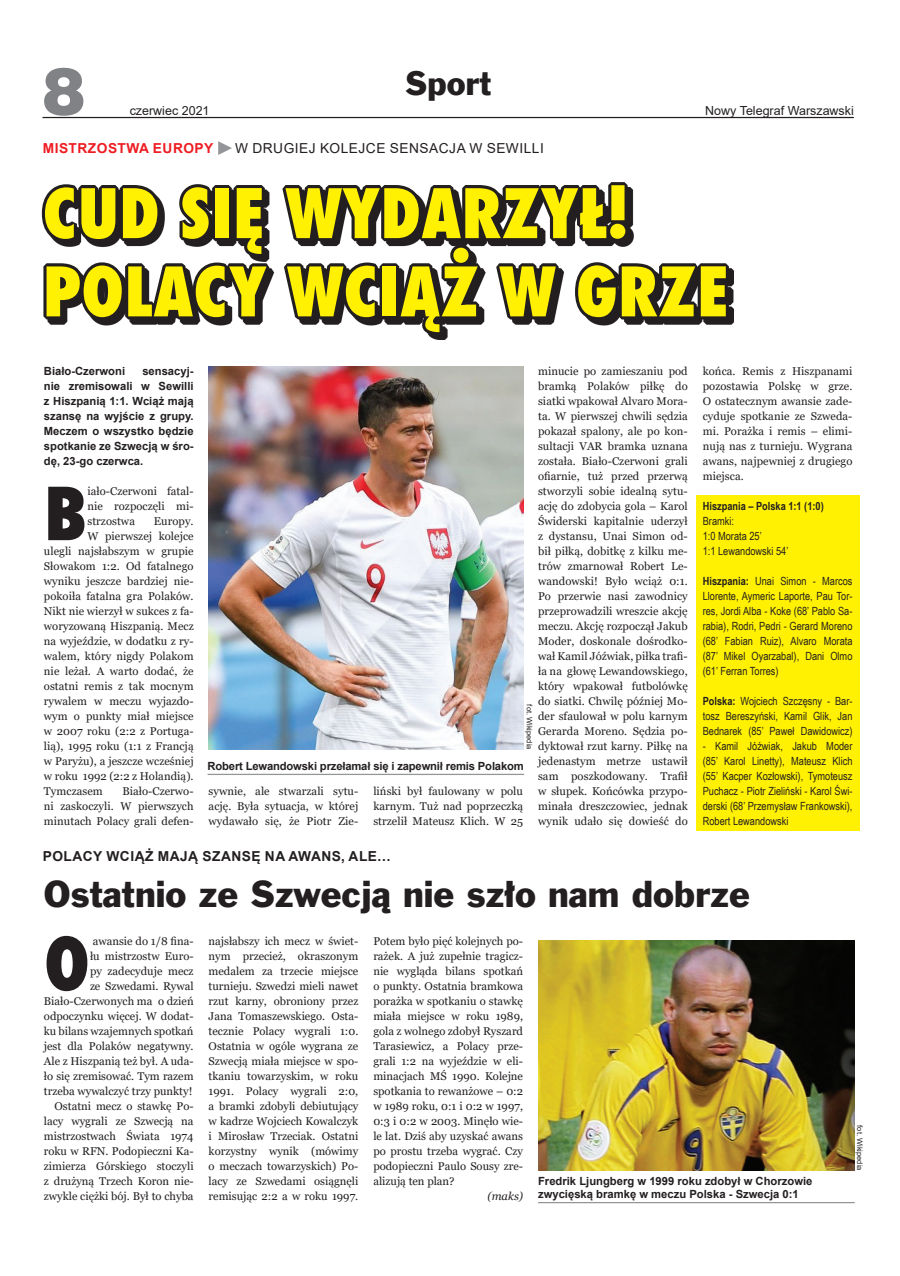
<style>
.page{position:relative;width:900px;height:1276px;background:#fff}
.page>*{position:absolute;margin:0;border:0;box-sizing:border-box;transform-origin:0 0}
.t1{font:800 70.88px "Fujiyama";color:#231f20}
.t2{font:800 66.12px/78.2px "Fujiyama";color:#fff101}
.t3{font:65px "Swis 721 Blk EU";color:#808285}
.t4{font:34.25px "Frank Goth EU";color:#231f20}
.t5{font:31px "Frank Goth EU";color:#231f20}
.t6{font:13.75px "Arial";letter-spacing:.035em;color:#231f20}
.t7{font:700 13.75px "Arial";letter-spacing:.035em;color:#231f20}
.t8{font:700 13.75px "Arial";color:#ee1d23}
.t9{font:12.5px "Arial";color:#231f20}
.t10{font:11.25px/15px "Georgia";letter-spacing:.005em;color:#231f20;text-align:justify}
.t11{font:11.25px/15px "Arial Narrow";color:#231f20;text-align:justify}
.t12{font:700 11.25px/15px "Arial";color:#231f20;text-align:justify}
.t13{font:700 11.25px "Arial Narrow";color:#231f20}
.t14{font:italic 11.25px "Georgia";color:#231f20}
.t15{font:7.5px "Arial";color:#231f20}
.s1{font-weight:700;color:#ee1d23}
.s2{font-family:"Impact";color:#939598}
.s3{font-weight:700}
</style>
<div class="page">
<hr style="left:43px;top:117px;width:811px;height:1px;background:#231f20">
<div style="left:696px;top:495px;width:164px;height:336px;background:#fff101"></div>
<svg style="left:41px;top:141px;width:691px;height:199px"></svg>
<img style="left:209px;top:366px;width:314px;height:383px">
<hr style="left:208px;top:774px;width:316px;height:1px;background:#939598">
<hr style="left:538px;top:1202px;width:317px;height:1px;background:#939598">
<img style="left:538px;top:940px;width:317px;height:230px">
<h3 class="t3" style="left:43px;top:50px;width:44px">8</h3>
<h3 class="t5" style="left:405px;top:64px;width:88px">Sport</h3>
<p class="t9" style="left:130px;top:102px;width:81px">czerwiec 2021</p>
<p class="t9" style="left:705px;top:102px;width:150px">Nowy Telegraf Warszawski</p>
<p class="t8" style="left:43px;top:138px;width:22px">MISTRZOST</p>
<p class="t8" style="left:127px;top:138px;width:38px">WA EURO</p>
<p class="t6" style="left:195px;top:138px;width:351px"><span class="s1">PY</span> <span class="s2">►</span> W drugiej kolejce sensacja w Sewilli</p>
<h2 class="t2" style="left:43px;top:173px;width:587px">CUD SIĘ WYDARZYŁ!<br>POLACY</h2>
<h2 class="t2" style="left:287px;top:251px;width:444px">WC IĄŻ W GRZE</h2>
<p class="t10" style="left:538px;top:364px;width:151px">minucie po zamieszaniu pod bramką Polaków piłkę do siatki wpakował Alvaro Mora&shy;ta. W pierwszej chwili sędzia pokazał spalony, ale po kon&shy;sultacji VAR bramka uznana została. Biało-Czerwoni grali ofiarnie, tuż przed przerwą stworzyli sobie idealną sytu&shy;ację do zdobycia gola – Karol Świderski kapitalnie uderzył z dystansu, Unai Simon od&shy;bił piłką, dobitkę z kilku me&shy;trów zmarnował Robert Le&shy;wandowski! Było wciąż 0:1.<br>Po przerwie nasi zawodnicy przeprowadzili wreszcie akcję meczu. Akcję rozpoczął Jakub Moder, doskonale dośrodko&shy;wał Kamil Jóźwiak, piłka trafi&shy;ła na głowę Lewandowskiego, który wpakował futbolówkę do siatki. Chwilę później Mo&shy;der sfaulował w polu karnym Gerarda Moreno. Sędzia po&shy;dyktował rzut karny. Piłkę na jedenastym metrze ustawił sam poszkodowany. Trafił w słupek. Końcówka przypo&shy;minała dreszczowiec, jednak wynik udało się dowieść do</p>
<p class="t10" style="left:703px;top:364px;width:151px">końca. Remis z Hiszpanami pozostawia Polskę w grze.<br>O ostatecznym awansie zade&shy;cyduje spotkanie ze Szweda&shy;mi. Porażka i remis – elimi&shy;nują nas z turnieju. Wygrana awans, najpewniej z drugiego miejsca.</p>
<p class="t12" style="left:44px;top:363px;width:83px">Biało-Czerwoni</p>
<p class="t12" style="left:44px;top:363px;width:151px;text-indent:98px">sensacyj&shy;nie zremisowali w Sewilli z Hiszpanią 1:1. Wciąż mają szansę na wyjście z grupy.<br>Meczem o wszystko będzie spotkanie ze Szwecją w śro&shy;dę, 23-go czerwca.</p>
<h1 class="t1" style="left:44px;top:466px;width:45px">B</h1>
<p class="t10" style="left:87px;top:484px;width:108px">iało-Czerwoni fatal&shy;nie rozpoczęli mi&shy;strzostwa</p>
<p class="t13" style="left:703px;top:497px;width:123px">Hiszpania – Polska 1:1 (1:0)</p>
<p class="t11" style="left:703px;top:513px;width:87px;text-align:left">Bramki:<br>1:0 Morata 25’<br>1:1 Lewandowski 54’</p>
<p class="t11" style="left:703px;top:573px;width:151px"><span class="s3">Hiszpania:</span> Unai Simon - Marcos Llorente, Aymeric Laporte, Pau Tor&shy;res, Jordi Alba - Koke (68’ Pablo Sa&shy;rabia), Rodri, Pedri - Gerard Moreno (68’ Fabian Ruiz), Alvaro Morata (87’ Mikel Oyarzabal), Dani Olmo (61’ Ferran Torres)</p>
<p class="t11" style="left:703px;top:693px;width:151px"><span class="s3">Polska:</span> Wojciech Szczęsny - Bar&shy;tosz Bereszyński, Kamil Glik, Jan Bednarek (85’ Paweł Dawidowicz)</p>
<p class="t11" style="left:703px;top:738px;width:151px">- Kamil Jóźwiak, Jakub Moder (85’ Karol Linetty), Mateusz Klich (55’ Kacper Kozłowski), Tymoteusz Puchacz - Piotr Zieliński - Karol Świ&shy;derski (68’ Przemysław Frankowski), Robert Lewandowski</p>
<p class="t10" style="left:154px;top:514px;width:41px">Europy.</p>
<p class="t10" style="left:87px;top:529px;width:108px">W pierwszej kolejce</p>
<p class="t10" style="left:44px;top:544px;width:151px">ulegli najsłabszym w grupie</p>
<p class="t10" style="left:44px;top:559px;width:151px">Słowakom 1:2. Od fatalnego</p>
<p class="t10" style="left:44px;top:574px;width:151px">wyniku jeszcze bardziej nie-</p>
<p class="t10" style="left:44px;top:589px;width:151px">pokoiła fatalna gra Polaków.</p>
<p class="t10" style="left:44px;top:604px;width:151px">Nikt nie wierzył w sukces z fa-</p>
<p class="t10" style="left:44px;top:619px;width:151px">woryzowaną Hiszpanią. Mecz</p>
<p class="t10" style="left:44px;top:634px;width:151px">na wyjeździe, w dodatku z ry-</p>
<p class="t10" style="left:44px;top:649px;width:151px">walem, który nigdy Polakom</p>
<p class="t10" style="left:44px;top:664px;width:151px">nie leżał. A warto dodać, że</p>
<p class="t10" style="left:44px;top:679px;width:151px">ostatni remis z tak mocnym</p>
<p class="t10" style="left:44px;top:694px;width:151px">rywalem w meczu wyjazdo-</p>
<p class="t10" style="left:44px;top:709px;width:151px">wym o punkty miał miejsce</p>
<p class="t10" style="left:44px;top:724px;width:151px">w 2007 roku (2:2 z Portuga-</p>
<p class="t10" style="left:44px;top:739px;width:151px">lią), 1995 roku (1:1 z Francją</p>
<p class="t10" style="left:44px;top:754px;width:151px">w Paryżu), a jeszcze wcześniej</p>
<p class="t10" style="left:44px;top:769px;width:151px">w roku 1992 (2:2 z Holandią).</p>
<p class="t10" style="left:44px;top:784px;width:60px">Tymczasem</p>
<p class="t15" style="left:534px;top:704px;width:47px;rotate:90deg">fot. Wikipedia</p>
<p class="t12" style="left:208px;top:759px;width:318px">Robert Lewandowski przełamał się i zapewnił remis Polakom</p>
<p class="t10" style="left:44px;top:784px;width:151px;text-indent:78px">Biało-Czerwo&shy;ni zaskoczyli. W pierwszych minutach Polacy grali defen-</p>
<p class="t10" style="left:209px;top:784px;width:151px">sywnie, ale stwarzali sytu&shy;ację. Była sytuacja, w której wydawało się, że Piotr Zie-</p>
<p class="t10" style="left:373px;top:784px;width:151px">liński był faulowany w polu karnym. Tuż nad poprzeczką strzelił Mateusz Klich. W 25</p>
<p class="t7" style="left:43px;top:846px;width:350px">Polacy wciąż mają szansę na awans, ale…</p>
<h3 class="t4" style="left:44px;top:873px;width:708px">Ostatnio ze Szwecją nie szło nam dobrze</h3>
<h1 class="t1" style="left:44px;top:916px;width:48px">O</h1>
<p class="t10" style="left:44px;top:934px;width:151px;text-align:right">awansie do 1/8 fina-<br>łu mistrzostw Euro-<br>py zadecyduje mecz<br>ze Szwedami. Rywal<br>Biało-Czerwonych ma o dzień odpoczynku więcej. W dodat&shy;ku bilans wzajemnych spotkań jest dla Polaków negatywny.<br>Ale z Hiszpanią też był. A uda&shy;ło się zremisować. Tym razem trzeba wywalczyć trzy punkty!<br>Ostatni mecz o stawkę Po&shy;lacy wygrali ze Szwecją na mistrzostwach Świata 1974 roku w RFN. Podopieczni Ka&shy;zimierza Górskiego stoczyli z drużyną Trzech Koron nie&shy;zwykle ciężki bój. Był to chyba</p>
<p class="t10" style="left:209px;top:934px;width:151px">najsłabszy ich mecz w świet&shy;nym przecież, okraszonym medalem za trzecie miejsce turnieju. Szwedzi mieli nawet rzut karny, obroniony przez Jana Tomaszewskiego. Osta&shy;tecznie Polacy wygrali 1:0.<br>Ostatnia w ogóle wygrana ze Szwecją miała miejsce w spo&shy;tkaniu towarzyskim, w roku 1991. Polacy wygrali 2:0, a bramki zdobyli debiutujący w kadrze Wojciech Kowalczyk i Mirosław Trzeciak. Ostatni korzystny wynik (mówimy o meczach towarzyskich) Po&shy;lacy ze Szwedami osiągnęli remisując 2:2 a w roku 1997.</p>
<p class="t10" style="left:373px;top:934px;width:151px">Potem było pięć kolejnych po&shy;rażek. A już zupełnie tragicz&shy;nie wygląda bilans spotkań o punkty. Ostatnia bramkowa porażka w spotkaniu o stawkę miała miejsce w roku 1989, gola z wolnego zdobył Ryszard Tarasiewicz, a Polacy prze&shy;grali 1:2 na wyjeździe w eli&shy;minacjach MŚ 1990. Kolejne spotkania to rewanżowe – 0:2 w 1989 roku, 0:1 i 0:2 w 1997, 0:3 i 0:2 w 2003. Minęło wie&shy;le lat. Dziś aby uzyskać awans po prostu trzeba wygrać. Czy podopieczni Paulo Sousy zre&shy;alizują ten plan?</p>
<p class="t14" style="left:488px;top:1189px;width:37px">(maks)</p>
<p class="t12" style="left:538px;top:1174px;width:276px;line-height:13.5px">Fredrik Ljungberg w 1999 roku zdobył w Chorzowie zwycięską bramkę w meczu Polska - Szwecja 0:1</p>
<p class="t15" style="left:865px;top:1125px;width:47px;rotate:90deg">fot. Wikipedia</p>
</div>
